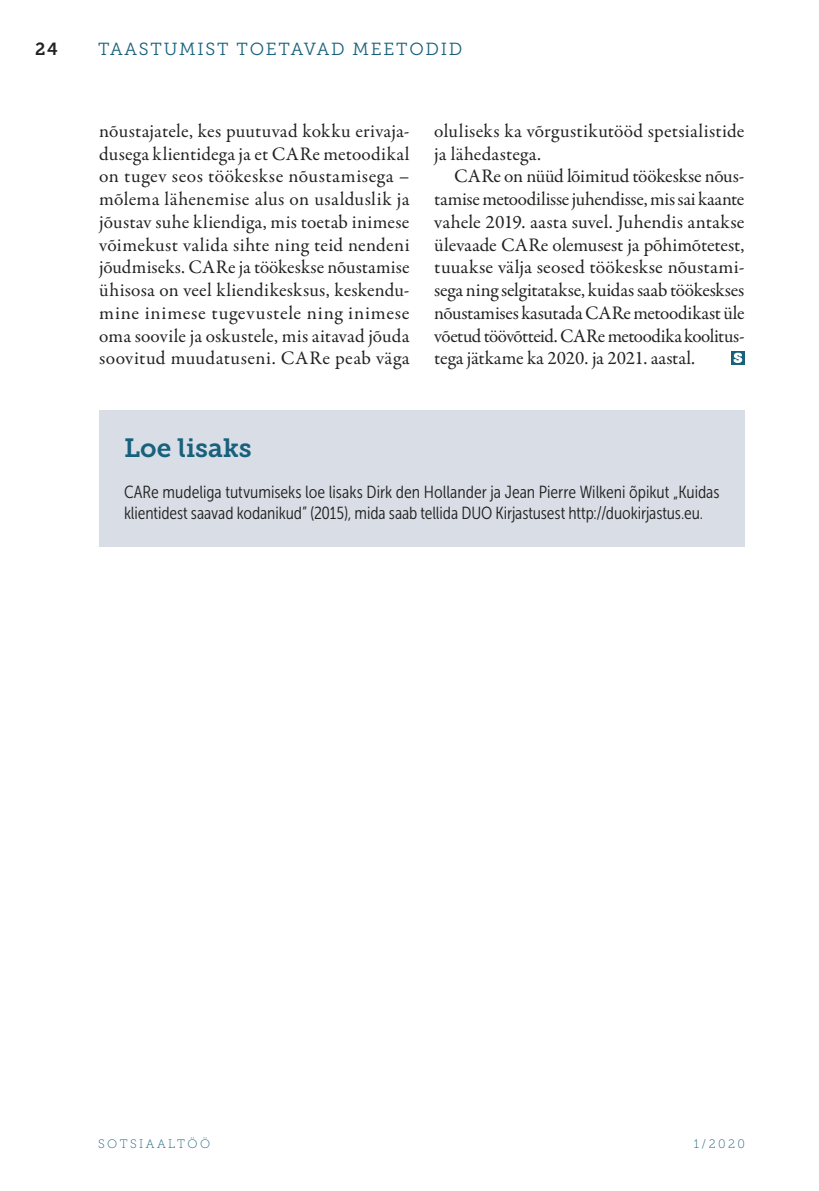
<style>
.page{position:relative;width:819px;height:1191px;background:#fff}
.page>*{position:absolute;margin:0;border:0;box-sizing:border-box;transform-origin:0 0}
.pea_2{font:26.25px "Museo Slab 700";color:#18617c}
.Keha_esi{font:19.25px/22.8px "Garamond Premr Pro";letter-spacing:.015em;color:#222221;text-align:justify}
.Keha{font:19.25px/22.8px "Garamond Premr Pro";letter-spacing:-.015em;color:#222221;text-align:justify}
.sinises_kastis{font:17.5px/21px "Museo Sans Cond 300";letter-spacing:-.005em;color:#222221}
.t1{font:17.5px "Museo Slab 300";letter-spacing:.1em;color:#18617c}
.t2{font:17.5px "Museo Slab 700";color:#222221}
.t3{font:12.25px "Museo Slab 100";letter-spacing:.2em;color:#18617c}
</style>
<div class="page">
<div style="left:99px;top:410px;width:645px;height:136px;background:#d9dee6"></div>
<svg style="left:731px;top:351px;width:13px;height:13px"></svg>
<svg style="left:733px;top:353px;width:9px;height:10px"></svg>
<p class="t2" style="left:35px;top:39px;width:24px">24</p>
<p class="t1" style="left:98px;top:39px;width:286px">TAASTUMIST TOETAVAD MEET</p>
<p class="t1" style="left:409px;top:39px;width:54px">ODID</p>
<p class="Keha_esi" style="left:99px;top:120px;width:312px">nõustajatele, kes puutuvad kokku erivaja&shy;dusega klientidega ja et CARe metoodikal on tugev seos töökeskse nõustamisega – mõlema lähenemise alus on usalduslik ja jõustav suhe kliendiga, mis toetab inimese võimekust valida sihte ning teid nendeni jõudmiseks. CARe ja töökeskse nõustamise ühisosa on veel kliendikesksus, keskendu&shy;mine inimese tugevustele ning inimese oma soovile ja oskustele, mis aitavad jõuda soovitud muudatuseni. CARe peab väga</p>
<p class="Keha_esi" style="left:434px;top:120px;width:311px">oluliseks ka võrgustikutööd spetsialistide ja lähedastega.</p>
<p class="Keha" style="left:434px;top:165px;width:312px;text-indent:20px">CARe on nüüd lõimitud töökeskse nõus&shy;tamise metoodilisse juhendisse, mis sai kaante vahele 2019. aasta suvel. Juhendis antakse ülevaade CARe olemusest ja põhimõtetest, tuuakse välja seosed töökeskse nõustami&shy;sega ning selgitatakse, kuidas saab töökeskses nõustamises kasutada CARe metoodikast üle võetud töövõtteid. CARe metoodika koolitus&shy;tega jätkame ka 2020. ja 2021. aastal.</p>
<p class="pea_2" style="left:124px;top:433px;width:129px">Loe lisaks</p>
<p class="sinises_kastis" style="left:124px;top:481px;width:597px">CARe mudeliga tutvumiseks loe lisaks Dirk den Hollander ja Jean Pierre Wilkeni õpikut „Kuidas klientidest saavad kodanikud” (2015), mida saab tellida DUO Kirjastusest http://duokirjastus.eu.</p>
<p class="t3" style="left:98px;top:1137px;width:114px">SOTSIAALTÖÖ</p>
<p class="t3" style="left:693px;top:1137px;width:53px">1/2020</p>
</div>
